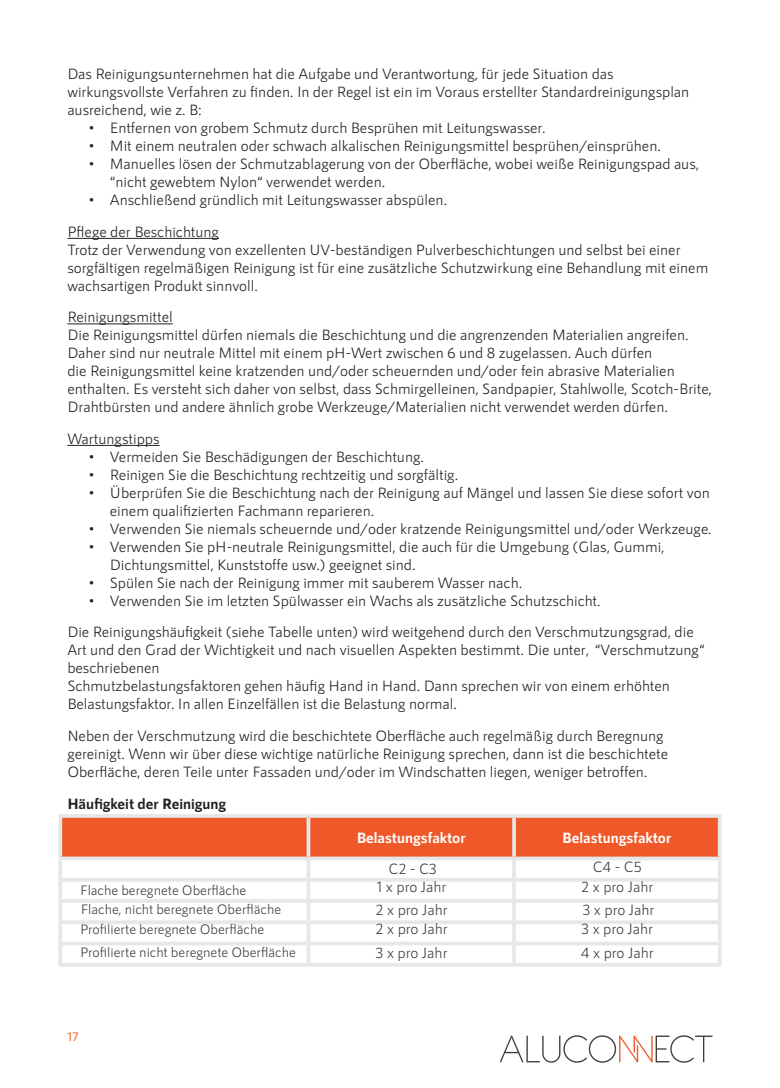
<style>
.page{position:relative;width:780px;height:1088px;background:#fff}
.page>*{position:absolute;margin:0;border:0;box-sizing:border-box;transform-origin:0 0}
.t1{font:15px/18px "RNS Sanz";color:#231f20}
.t2{font:15px/23.9px "RNS Sanz";color:#3e3e3f}
.t3{font:700 15px "RNS Sanz";color:#fff}
.t4{font:700 15px "RNS Sanz";color:#231f20}
.t5{font:13.75px/19.2px "RNS Sanz";color:#3e3e3f}
.t6{font:500 12.5px "RNS Sanz";color:#f25e21}
</style>
<div class="page">
<div style="left:62px;top:818px;width:655px;height:38px;background:#ef5929"></div>
<svg style="left:62px;top:860px;width:655px;height:86px"></svg>
<hr style="left:58px;top:860px;width:4px;height:18px;background:#e6e7e9">
<svg style="left:306px;top:860px;width:4px;height:18px"></svg>
<hr style="left:512px;top:860px;width:4px;height:18px;background:#e6e7e9">
<svg style="left:717px;top:860px;width:4px;height:18px"></svg>
<hr style="left:58px;top:881px;width:4px;height:18px;background:#e6e7e9">
<svg style="left:306px;top:881px;width:4px;height:18px"></svg>
<hr style="left:512px;top:881px;width:4px;height:18px;background:#e6e7e9">
<svg style="left:717px;top:881px;width:4px;height:18px"></svg>
<hr style="left:58px;top:903px;width:4px;height:17px;background:#e6e7e9">
<svg style="left:306px;top:903px;width:4px;height:17px"></svg>
<hr style="left:512px;top:903px;width:4px;height:17px;background:#e6e7e9">
<svg style="left:718px;top:903px;width:3px;height:17px"></svg>
<hr style="left:58px;top:924px;width:4px;height:17px;background:#e6e7e9">
<svg style="left:306px;top:924px;width:4px;height:17px"></svg>
<hr style="left:512px;top:924px;width:4px;height:17px;background:#e6e7e9">
<svg style="left:718px;top:924px;width:3px;height:17px"></svg>
<hr style="left:58px;top:945px;width:4px;height:18px;background:#e6e7e9">
<svg style="left:306px;top:945px;width:4px;height:18px"></svg>
<hr style="left:512px;top:945px;width:4px;height:18px;background:#e6e7e9">
<svg style="left:717px;top:945px;width:4px;height:18px"></svg>
<svg style="left:58px;top:814px;width:250px;height:4px"></svg>
<hr style="left:58px;top:818px;width:4px;height:38px;background:#e6e7e9">
<svg style="left:308px;top:814px;width:206px;height:4px"></svg>
<svg style="left:306px;top:818px;width:4px;height:38px"></svg>
<svg style="left:514px;top:814px;width:207px;height:4px"></svg>
<svg style="left:512px;top:818px;width:4px;height:38px"></svg>
<svg style="left:717px;top:818px;width:4px;height:38px"></svg>
<svg style="left:58px;top:856px;width:250px;height:4px"></svg>
<svg style="left:308px;top:856px;width:206px;height:4px"></svg>
<svg style="left:514px;top:856px;width:207px;height:4px"></svg>
<hr style="left:58px;top:878px;width:250px;height:3px;background:#e6e7e9">
<hr style="left:308px;top:878px;width:206px;height:3px;background:#e6e7e9">
<hr style="left:514px;top:878px;width:207px;height:3px;background:#e6e7e9">
<hr style="left:58px;top:899px;width:250px;height:4px;background:#e6e7e9">
<hr style="left:308px;top:899px;width:206px;height:4px;background:#e6e7e9">
<hr style="left:514px;top:899px;width:207px;height:4px;background:#e6e7e9">
<hr style="left:58px;top:920px;width:250px;height:4px;background:#e6e7e9">
<hr style="left:308px;top:920px;width:206px;height:4px;background:#e6e7e9">
<hr style="left:514px;top:920px;width:207px;height:4px;background:#e6e7e9">
<svg style="left:58px;top:941px;width:250px;height:4px"></svg>
<svg style="left:308px;top:941px;width:206px;height:4px"></svg>
<svg style="left:514px;top:941px;width:207px;height:4px"></svg>
<hr style="left:58px;top:963px;width:250px;height:4px;background:#e6e7e9">
<hr style="left:308px;top:963px;width:206px;height:4px;background:#e6e7e9">
<hr style="left:514px;top:963px;width:207px;height:4px;background:#e6e7e9">
<hr style="left:67px;top:238px;width:152px;height:1px;background:#231f20">
<hr style="left:67px;top:323px;width:106px;height:1px;background:#231f20">
<hr style="left:67px;top:445px;width:93px;height:1px;background:#231f20">
<svg style="left:500px;top:1035px;width:212px;height:28px"></svg>
<p class="t1" style="left:67px;top:65px;width:623px">Das Reinigungsunternehmen hat die Aufgabe und Verantwortung, für jede Situation das wirkungsvollste Verfahren zu finden. In der Regel ist ein im Voraus erstellter Standardreinigungsplan ausreichend, wie z. B:</p>
<p class="t1" style="left:89px;top:119px;width:458px">• Entfernen von grobem Schmutz durch Besprühen mit Leitungswasser.</p>
<p class="t1" style="left:89px;top:137px;width:573px">• Mit einem neutralen oder schwach alkalischen Reinigungsmittel besprühen/einsprühen.</p>
<p class="t1" style="left:110px;top:155px;width:590px;text-indent:-21px">• Manuelles lösen der Schmutzablagerung von der Oberfläche, wobei weiße Reinigungspad aus, “nicht gewebtem Nylon“ verwendet werden.</p>
<p class="t1" style="left:67px;top:184px;width:381px;line-height:31.5px;text-indent:21px">• Anschließend gründlich mit Leitungswasser abspülen.<br>Pflege der Beschichtung</p>
<p class="t1" style="left:67px;top:240px;width:642px">Trotz der Verwendung von exzellenten UV-beständigen Pulverbeschichtungen und selbst bei einer sorgfältigen regelmäßigen Reinigung ist für eine zusätzliche Schutzwirkung eine Behandlung mit einem wachsartigen Produkt sinnvoll.</p>
<p class="t1" style="left:67px;top:308px;width:646px">Reinigungsmittel<br>Die Reinigungsmittel dürfen niemals die Beschichtung und die angrenzenden Materialien angreifen.<br>Daher sind nur neutrale Mittel mit einem pH-Wert zwischen 6 und 8 zugelassen. Auch dürfen<br>die Reinigungsmittel keine kratzenden und/oder scheuernden und/oder fein abrasive Materialien enthalten. Es versteht sich daher von selbst, dass Schmirgelleinen, Sandpapier, Stahlwolle, Scotch-Brite, Drahtbürsten und andere ähnlich grobe Werkzeuge/Materialien nicht verwendet werden dürfen.</p>
<p class="t1" style="left:67px;top:429px;width:94px">Wartungstipps</p>
<p class="t1" style="left:89px;top:447px;width:337px">• Vermeiden Sie Beschädigungen der Beschichtung.</p>
<p class="t1" style="left:89px;top:465px;width:371px">• Reinigen Sie die Beschichtung rechtzeitig und sorgfältig.</p>
<p class="t1" style="left:110px;top:483px;width:601px;text-indent:-21px">• Überprüfen Sie die Beschichtung nach der Reinigung auf Mängel und lassen Sie diese sofort von einem qualifizierten Fachmann reparieren.</p>
<p class="t1" style="left:89px;top:519px;width:624px">• Verwenden Sie niemals scheuernde und/oder kratzende Reinigungsmittel und/oder Werkzeuge.</p>
<p class="t1" style="left:110px;top:537px;width:556px;text-indent:-21px">• Verwenden Sie pH-neutrale Reinigungsmittel, die auch für die Umgebung (Glas, Gummi,<br>Dichtungsmittel, Kunststoffe usw.) geeignet sind.</p>
<p class="t1" style="left:89px;top:573px;width:435px">• Spülen Sie nach der Reinigung immer mit sauberem Wasser nach.</p>
<p class="t1" style="left:67px;top:585px;width:628px;line-height:31.5px;text-indent:21px">• Verwenden Sie im letzten Spülwasser ein Wachs als zusätzliche Schutzschicht.<br>Die Reinigungshäufigkeit (siehe Tabelle unten) wird weitgehend durch den Verschmutzungsgrad, die</p>
<p class="t1" style="left:67px;top:641px;width:639px">Art und den Grad der Wichtigkeit und nach visuellen Aspekten bestimmt. Die unter„“Verschmutzung“ beschriebenen<br>Schmutzbelastungsfaktoren gehen häufig Hand in Hand. Dann sprechen wir von einem erhöhten Belastungsfaktor. In allen Einzelfällen ist die Belastung normal.</p>
<p class="t1" style="left:67px;top:726px;width:602px">Neben der Verschmutzung wird die beschichtete Oberfläche auch regelmäßig durch Beregnung gereinigt. Wenn wir über diese wichtige natürliche Reinigung sprechen, dann ist die beschichtete<br>Oberfläche, deren Teile unter Fassaden und/oder im Windschatten liegen, weniger betroffen.</p>
<p class="t4" style="left:67px;top:795px;width:160px">Häufigkeit der Reinigung</p>
<p class="t5" style="left:80px;top:880px;width:203px">Flache beregnete Oberfläche<br>Flache, nicht beregnete Oberfläche<br>Profilierte beregnete Oberfläche</p>
<p class="t5" style="left:80px;top:943px;width:217px">Profilierte nicht beregnete Oberfläche</p>
<p class="t6" style="left:67px;top:1029px;width:13px">17</p>
<p class="t3" style="left:356px;top:829px;width:111px">Belastungsfaktor</p>
<p class="t3" style="left:562px;top:829px;width:111px">Belastungsfaktor</p>
<p class="t2" style="left:388px;top:856px;width:50px">C2 - C3</p>
<p class="t2" style="left:592px;top:854px;width:51px">C4 - C5</p>
<p class="t2" style="left:375px;top:874px;width:74px">1 x pro Jahr<br>2 x pro Jahr</p>
<p class="t2" style="left:375px;top:917px;width:74px">2 x pro Jahr<br>3 x pro Jahr</p>
<p class="t2" style="left:581px;top:874px;width:75px">2 x pro Jahr<br>3 x pro Jahr</p>
<p class="t2" style="left:580px;top:917px;width:74px">3 x pro Jahr<br>4 x pro Jahr</p>
</div>
